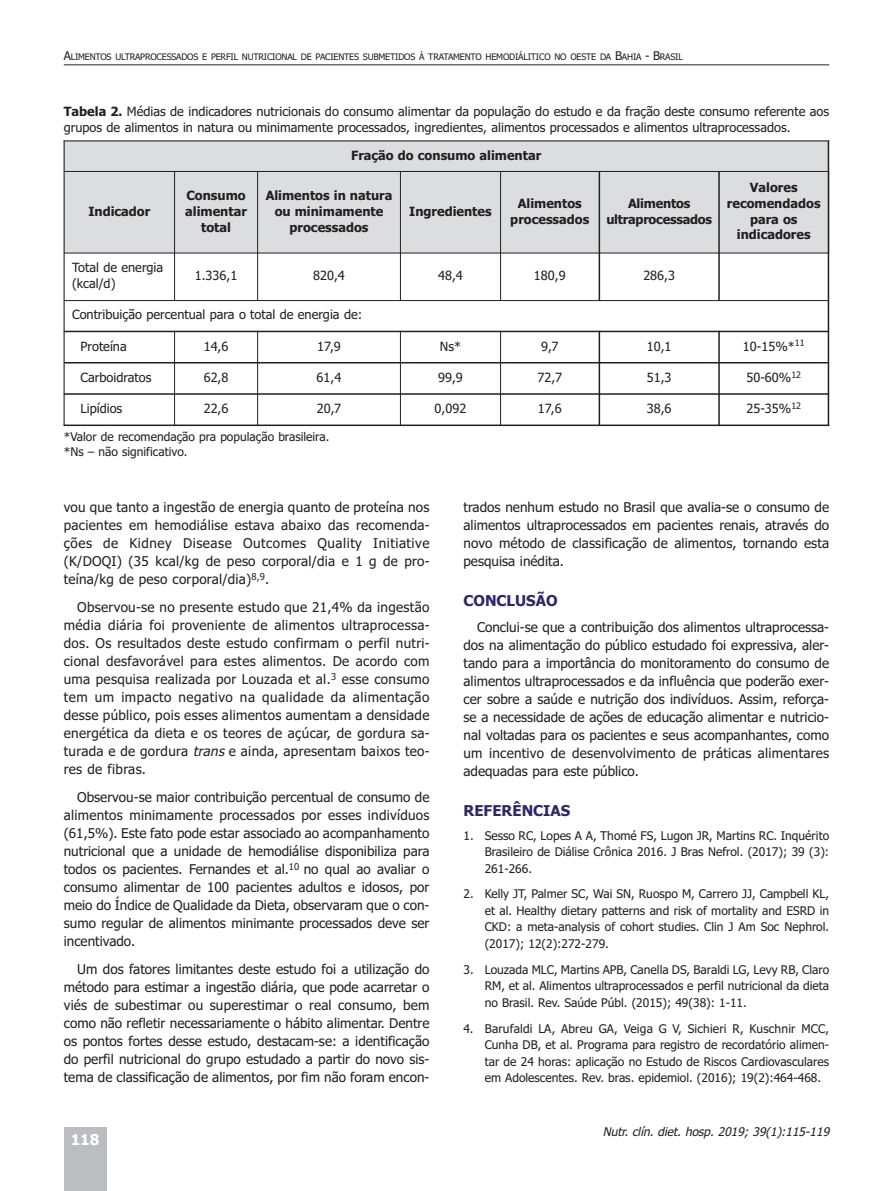
<style>
.page{position:relative;width:893px;height:1191px;background:#fff}
.page>*{position:absolute;margin:0;border:0;box-sizing:border-box;transform-origin:0 0}
.t1{font:700 15px "Tahoma";color:#302766}
.t2{font:700 15px "Tahoma";color:#fff}
.t3{font:13.5px/18px "Tahoma";letter-spacing:.01em;color:#231f20;text-align:justify}
.t4{font:12.75px/15.8px "Tahoma";color:#231f20}
.t5{font:700 12.75px/15.8px "Tahoma";color:#231f20;text-align:center}
.t6{font:700 12.75px/15.8px "Tahoma";letter-spacing:-.02em;color:#231f20;text-align:center}
.t7{font:12px/16.5px "Tahoma";color:#231f20;text-align:justify}
.t8{font:italic 12px "Tahoma";color:#231f20}
.t9{font:9px "Tahoma";letter-spacing:-.02em;color:#231f20}
.s1{font-size:12px}
.s2{font-weight:700}
.s3{font-style:italic}
</style>
<div class="page">
<div style="left:64px;top:1127px;width:42px;height:64px;background:#bcbdc0"></div>
<hr style="left:64px;top:64px;width:765px;height:1px;background:#231f20">
<div style="left:64px;top:141px;width:764px;height:30px;background:#dcdddf"></div>
<div style="left:64px;top:171px;width:111px;height:82px;background:#dcdddf"></div>
<div style="left:175px;top:171px;width:83px;height:82px;background:#dcdddf"></div>
<div style="left:258px;top:171px;width:142px;height:82px;background:#dcdddf"></div>
<div style="left:400px;top:171px;width:101px;height:82px;background:#dcdddf"></div>
<div style="left:501px;top:171px;width:98px;height:82px;background:#dcdddf"></div>
<div style="left:599px;top:171px;width:120px;height:82px;background:#dcdddf"></div>
<div style="left:719px;top:171px;width:110px;height:82px;background:#dcdddf"></div>
<hr style="left:64px;top:141px;width:1px;height:285px;background:#231f20">
<hr style="left:174px;top:171px;width:1px;height:130px;background:#231f20">
<hr style="left:174px;top:331px;width:1px;height:95px;background:#231f20">
<hr style="left:257px;top:171px;width:1px;height:130px;background:#231f20">
<hr style="left:257px;top:331px;width:1px;height:95px;background:#231f20">
<hr style="left:400px;top:171px;width:1px;height:130px;background:#231f20">
<hr style="left:400px;top:331px;width:1px;height:95px;background:#231f20">
<hr style="left:500px;top:171px;width:1px;height:130px;background:#231f20">
<hr style="left:500px;top:331px;width:1px;height:95px;background:#231f20">
<hr style="left:599px;top:171px;width:1px;height:130px;background:#231f20">
<hr style="left:599px;top:331px;width:1px;height:95px;background:#231f20">
<hr style="left:718px;top:171px;width:2px;height:130px;background:#231f20">
<hr style="left:718px;top:331px;width:2px;height:95px;background:#231f20">
<hr style="left:828px;top:141px;width:1px;height:285px;background:#231f20">
<hr style="left:64px;top:141px;width:765px;height:1px;background:#231f20">
<hr style="left:64px;top:171px;width:765px;height:1px;background:#231f20">
<hr style="left:64px;top:253px;width:765px;height:1px;background:#231f20">
<hr style="left:64px;top:300px;width:765px;height:1px;background:#231f20">
<hr style="left:64px;top:331px;width:765px;height:1px;background:#231f20">
<hr style="left:64px;top:362px;width:765px;height:1px;background:#231f20">
<hr style="left:64px;top:393px;width:765px;height:2px;background:#231f20">
<hr style="left:64px;top:424px;width:765px;height:2px;background:#231f20">
<p class="t9" style="left:64px;top:52px;width:621px"><span class="s1">A</span>LIMENTOS ULTRAPROCESSADOS E PERFIL NUTRICIONAL DE PACIENTES SUBMETIDOS À TRATAMENTO HEMODIÁLITICO NO OESTE DA <span class="s1">B</span>AHIA <span class="s1">- B</span>RASIL</p>
<p class="t4" style="left:64px;top:104px;width:767px"><span class="s2">Tabela 2.</span> Médias de indicadores nutricionais do consumo alimentar da população do estudo e da fração deste consumo referente aos grupos de alimentos in natura ou minimamente processados, ingredientes, alimentos processados e alimentos ultraprocessados.</p>
<p class="t5" style="left:351px;top:147px;width:192px">Fração do consumo alimentar</p>
<p class="t5" style="left:88px;top:203px;width:63px">Indicador</p>
<p class="t5" style="left:185px;top:188px;width:63px">Consumo alimentar total</p>
<p class="t5" style="left:266px;top:188px;width:128px">Alimentos in natura ou minimamente processados</p>
<p class="t5" style="left:409px;top:203px;width:84px">Ingredientes</p>
<p class="t5" style="left:510px;top:196px;width:80px">Alimentos processados</p>
<p class="t6" style="left:606px;top:196px;width:107px">Alimentos ultraprocessados</p>
<p class="t5" style="left:727px;top:180px;width:95px">Valores recomendados para os indicadores</p>
<p class="t4" style="left:72px;top:260px;width:93px">Total de energia (kcal/d)</p>
<p class="t4" style="left:195px;top:268px;width:44px">1.336,1</p>
<p class="t4" style="left:313px;top:268px;width:33px">820,4</p>
<p class="t4" style="left:438px;top:268px;width:26px">48,4</p>
<p class="t4" style="left:534px;top:268px;width:33px">180,9</p>
<p class="t4" style="left:643px;top:268px;width:33px">286,3</p>
<p class="t4" style="left:72px;top:307px;width:292px">Contribuição percentual para o total de energia de:</p>
<p class="t4" style="left:81px;top:338px;width:48px">Proteína</p>
<p class="t4" style="left:204px;top:338px;width:26px">14,6</p>
<p class="t4" style="left:317px;top:338px;width:25px">17,9</p>
<p class="t4" style="left:440px;top:338px;width:23px">Ns*</p>
<p class="t4" style="left:541px;top:338px;width:19px">9,7</p>
<p class="t4" style="left:647px;top:338px;width:26px">10,1</p>
<p class="t4" style="left:743px;top:338px;width:63px">10-15%*<sup>11</sup></p>
<p class="t4" style="left:81px;top:370px;width:72px">Carboidratos</p>
<p class="t4" style="left:204px;top:370px;width:26px">62,8</p>
<p class="t4" style="left:317px;top:370px;width:26px">61,4</p>
<p class="t4" style="left:438px;top:370px;width:26px">99,9</p>
<p class="t4" style="left:538px;top:370px;width:26px">72,7</p>
<p class="t4" style="left:647px;top:370px;width:26px">51,3</p>
<p class="t4" style="left:746px;top:370px;width:56px">50-60%<sup>12</sup></p>
<p class="t4" style="left:81px;top:401px;width:43px">Lipídios</p>
<p class="t4" style="left:204px;top:401px;width:26px">22,6</p>
<p class="t4" style="left:317px;top:401px;width:26px">20,7</p>
<p class="t4" style="left:435px;top:401px;width:33px">0,092</p>
<p class="t4" style="left:538px;top:401px;width:25px">17,6</p>
<p class="t4" style="left:647px;top:401px;width:26px">38,6</p>
<p class="t4" style="left:746px;top:401px;width:56px">25-35%<sup>12</sup></p>
<p class="t7" style="left:64px;top:429px;width:267px;line-height:15px">*Valor de recomendação pra população brasileira. *Ns – não significativo.</p>
<p class="t3" style="left:64px;top:498px;width:367px">vou que tanto a ingestão de energia quanto de proteína nos pacientes em hemodiálise estava abaixo das recomenda&shy;ções de Kidney Disease Outcomes Quality Initiative (K/DOQI) (35 kcal/kg de peso corporal/dia e 1 g de pro&shy;teína/kg de peso corporal/dia)<sup>8,9</sup>.</p>
<p class="t3" style="left:64px;top:598px;width:367px;text-indent:14px">Observou-se no presente estudo que 21,4% da ingestão média diária foi proveniente de alimentos ultraprocessa&shy;dos. Os resultados deste estudo confirmam o perfil nutri&shy;cional desfavorável para estes alimentos. De acordo com uma pesquisa realizada por Louzada et al.<sup>3</sup> esse consumo tem um impacto negativo na qualidade da alimentação desse público, pois esses alimentos aumentam a densidade energética da dieta e os teores de açúcar, de gordura sa&shy;turada e de gordura <span class="s3">trans</span>e ainda, apresentam baixos teo&shy;res de fibras.</p>
<p class="t3" style="left:64px;top:788px;width:367px;text-indent:14px">Observou-se maior contribuição percentual de consumo de alimentos minimamente processados por esses indivíduos (61,5%). Este fato pode estar associado ao acompanhamento nutricional que a unidade de hemodiálise disponibiliza para todos os pacientes. Fernandes et al.<sup>10</sup> no qual ao avaliar o consumo alimentar de 100 pacientes adultos e idosos, por meio do Índice de Qualidade da Dieta, observaram que o con&shy;sumo regular de alimentos minimante processados deve ser incentivado.</p>
<p class="t3" style="left:64px;top:960px;width:367px;text-indent:14px">Um dos fatores limitantes deste estudo foi a utilização do método para estimar a ingestão diária, que pode acarretar o viés de subestimar ou superestimar o real consumo, bem como não refletir necessariamente o hábito alimentar. Dentre os pontos fortes desse estudo, destacam-se: a identificação do perfil nutricional do grupo estudado a partir do novo sis&shy;tema de classificação de alimentos, por fim não foram encon-</p>
<p class="t2" style="left:71px;top:1130px;width:30px">118</p>
<p class="t3" style="left:463px;top:498px;width:367px">trados nenhum estudo no Brasil que avalia-se o consumo de alimentos ultraprocessados em pacientes renais, através do novo método de classificação de alimentos, tornando esta pesquisa inédita.</p>
<p class="t1" style="left:463px;top:592px;width:96px">CONCLUSÃO</p>
<p class="t3" style="left:463px;top:618px;width:367px;text-indent:13px">Conclui-se que a contribuição dos alimentos ultraprocessa&shy;dos na alimentação do público estudado foi expressiva, aler&shy;tando para a importância do monitoramento do consumo de alimentos ultraprocessados e da influência que poderão exer&shy;cer sobre a saúde e nutrição dos indivíduos. Assim, reforça&shy;se a necessidade de ações de educação alimentar e nutricio&shy;nal voltadas para os pacientes e seus acompanhantes, como um incentivo de desenvolvimento de práticas alimentares adequadas para este público.</p>
<p class="t1" style="left:463px;top:802px;width:108px">REFERÊNCIAS</p>
<p class="t7" style="left:485px;top:827px;width:346px;text-indent:-21px">1. Sesso RC, Lopes A A, Thomé FS, Lugon JR, Martins RC. Inquérito Brasileiro de Diálise Crônica 2016. J Bras Nefrol. (2017); 39 (3):<br>261-266.</p>
<p class="t7" style="left:485px;top:886px;width:346px;text-indent:-21px">2. Kelly JT, Palmer SC, Wai SN, Ruospo M, Carrero JJ, Campbell KL, et al. Healthy dietary patterns and risk of mortality and ESRD in CKD: a meta-analysis of cohort studies. Clin J Am Soc Nephrol. (2017); 12(2):272-279.</p>
<p class="t7" style="left:485px;top:961px;width:346px;text-indent:-21px">3. Louzada MLC, Martins APB, Canella DS, Baraldi LG, Levy RB, Claro RM, et al. Alimentos ultraprocessados e perfil nutricional da dieta no Brasil. Rev. Saúde Públ. (2015); 49(38): 1-11.</p>
<p class="t7" style="left:485px;top:1020px;width:346px;text-indent:-21px">4. Barufaldi LA, Abreu GA, Veiga G V, Sichieri R, Kuschnir MCC, Cunha DB, et al. Programa para registro de recordatório alimen&shy;tar de 24 horas: aplicação no Estudo de Riscos Cardiovasculares em Adolescentes. Rev. bras. epidemiol. (2016); 19(2):464-468.</p>
<p class="t8" style="left:603px;top:1125px;width:231px">Nutr. clín. diet. hosp. 2019; 39(1):115-119</p>
</div>
